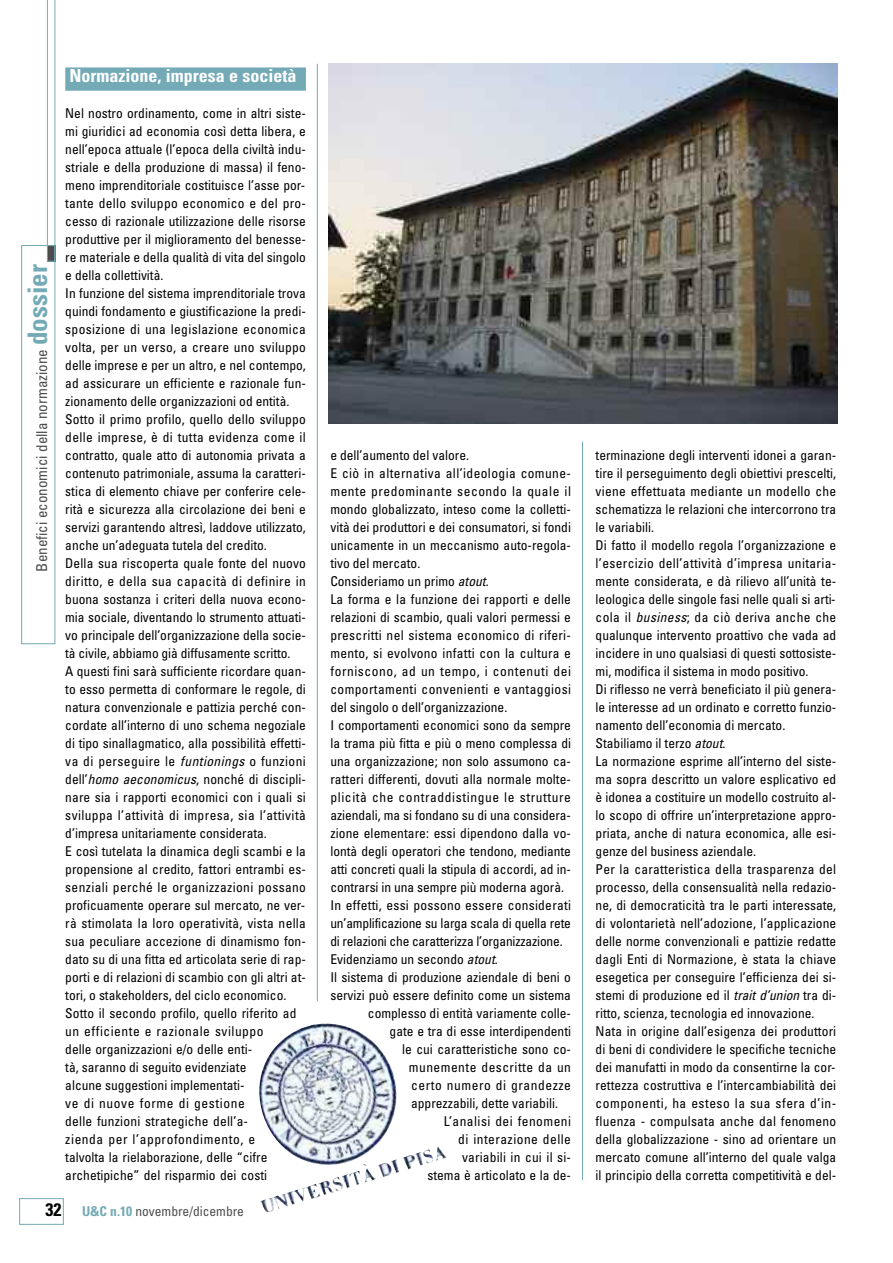
<style>
.page{position:relative;width:893px;height:1263px;background:#fff}
.page>*{position:absolute;margin:0;border:0;box-sizing:border-box;transform-origin:0 0}
.t1{font:700 condensed 18px "Univers";color:#fff}
.t2{font:condensed 15px "Univers";color:#4d4d4d}
.t3{font:condensed 13.5px/18px "Univers";color:#000}
.t4{font:condensed 13.5px "Univers";letter-spacing:.04em;color:#000}
.t5{font:condensed 13.5px "Univers";letter-spacing:.02em;color:#000}
.t6{font:condensed 13.5px "Univers";letter-spacing:.03em;color:#000}
.t7{font:condensed 13.5px "Univers";letter-spacing:.035em;color:#000}
.t8{font:condensed 13.5px "Univers";letter-spacing:.025em;color:#000}
.t9{font:condensed 13.5px "Univers";letter-spacing:.045em;color:#000}
.t10{font:condensed 13.5px "Univers";color:#4d4d4d}
.s1{font-weight:700;font-size:27px;color:#73aab6}
.s2{font-style:italic}
.s3{font-weight:700;font-size:18px;color:#000}
.s4{font-weight:700;color:#73aab6}
</style>
<div class="page">
<div style="left:19px;top:1198px;width:45px;height:27px;border:1px solid #73aab6"></div>
<svg style="left:47px;top:0;width:8px;height:262px"></svg>
<div style="left:21px;top:245px;width:34px;height:399px;border:1px solid #73aab6"></div>
<hr style="left:317px;top:64px;width:1px;height:937px;background:#73aab6">
<hr style="left:582px;top:442px;width:1px;height:738px;background:#73aab6">
<div style="left:65px;top:67px;width:241px;height:24px;background:#73aab6"></div>
<img style="left:259px;top:1023px;width:188px;height:189px">
<img style="left:329px;top:64px;width:509px;height:360px">
<p class="t2" style="left:36px;top:572px;width:309px;rotate:-90deg">Benefici economici della normazione <span class="s1">dossier</span></p>
<h1 class="t1" style="left:70px;top:69px;width:229px">Normazione, impresa e società</h1>
<p class="t3" style="left:65px;top:105px;width:242px">Nel nostro ordinamento, come in altri siste&shy;mi giuridici ad economia così detta libera, e nell’epoca attuale (l’epoca della civiltà indu&shy;striale e della produzione di massa) il feno&shy;meno imprenditoriale costituisce l’asse por&shy;tante dello sviluppo economico e del pro&shy;cesso di razionale utilizzazione delle risorse produttive per il miglioramento del benesse&shy;re materiale e della qualità di vita del singolo e della collettività.<br>In funzione del sistema imprenditoriale trova quindi fondamento e giustificazione la predi&shy;sposizione di una legislazione economica volta, per un verso, a creare uno sviluppo delle imprese e per un altro, e nel contempo, ad assicurare un efficiente e razionale fun&shy;zionamento delle organizzazioni od entità.<br>Sotto il primo profilo, quello dello sviluppo delle imprese, è di tutta evidenza come il contratto, quale atto di autonomia privata a contenuto patrimoniale, assuma la caratteri&shy;stica di elemento chiave per conferire cele&shy;rità e sicurezza alla circolazione dei beni e servizi garantendo altresì, laddove utilizzato, anche un’adeguata tutela del credito.<br>Della sua riscoperta quale fonte del nuovo diritto, e della sua capacità di definire in buona sostanza i criteri della nuova econo&shy;mia sociale, diventando lo strumento attuati&shy;vo principale dell’organizzazione della socie&shy;tà civile, abbiamo già diffusamente scritto.<br>A questi fini sarà sufficiente ricordare quan&shy;to esso permetta di conformare le regole, di natura convenzionale e pattizia perché con&shy;cordate all’interno di uno schema negoziale di tipo sinallagmatico, alla possibilità effetti&shy;va di perseguire le <span class="s2">funtionings</span> o funzioni dell’<span class="s2">homo aeconomicus</span>, nonché di discipli&shy;nare sia i rapporti economici con i quali si sviluppa l’attività di impresa, sia l’attività d’impresa unitariamente considerata.<br>E così tutelata la dinamica degli scambi e la propensione al credito, fattori entrambi es&shy;senziali perché le organizzazioni possano proficuamente operare sul mercato, ne ver&shy;rà stimolata la loro operatività, vista nella sua peculiare accezione di dinamismo fon&shy;dato su di una fitta ed articolata serie di rap&shy;porti e di relazioni di scambio con gli altri at&shy;tori, o stakeholders, del ciclo economico.<br>Sotto il secondo profilo, quello riferito ad un efficiente e razionale sviluppo<br>delle organizzazioni e/o delle enti-<br>tà, saranno di seguito evidenziate<br>alcune suggestioni implementati-<br>ve di nuove forme di gestione<br>delle funzioni strategiche dell’a-<br>zienda per l’approfondimento, e<br>talvolta la rielaborazione, delle “cifre archetipiche” del risparmio dei costi</p>
<p class="t10" style="left:45px;top:1206px;width:200px"><span class="s3">32</span> <span class="s4">U&amp;C n.10</span> novembre/dicembre</p>
<p class="t3" style="left:330px;top:447px;width:140px">e dell’aumento del valore.</p>
<p class="t6" style="left:330px;top:468px;width:242px">E ciò in alternativa all’ideologia comune-</p>
<p class="t4" style="left:330px;top:486px;width:242px">mente predominante secondo la quale il</p>
<p class="t3" style="left:330px;top:501px;width:242px">mondo globalizzato, inteso come la colletti-</p>
<p class="t3" style="left:330px;top:519px;width:242px">vità dei produttori e dei consumatori, si fondi</p>
<p class="t3" style="left:330px;top:537px;width:242px">unicamente in un meccanismo auto-regola-</p>
<p class="t3" style="left:330px;top:555px;width:91px">tivo del mercato.</p>
<p class="t3" style="left:330px;top:573px;width:160px">Consideriamo un primo <span class="s2">atout</span>.</p>
<p class="t3" style="left:330px;top:591px;width:242px">La forma e la funzione dei rapporti e delle</p>
<p class="t3" style="left:330px;top:609px;width:242px">relazioni di scambio, quali valori permessi e</p>
<p class="t8" style="left:330px;top:630px;width:242px">prescritti nel sistema economico di riferi-</p>
<p class="t5" style="left:330px;top:648px;width:242px">mento, si evolvono infatti con la cultura e</p>
<p class="t4" style="left:330px;top:666px;width:242px">forniscono, ad un tempo, i contenuti dei</p>
<p class="t6" style="left:330px;top:684px;width:242px">comportamenti convenienti e vantaggiosi</p>
<p class="t3" style="left:330px;top:699px;width:178px">del singolo o dell’organizzazione.</p>
<p class="t3" style="left:330px;top:717px;width:242px">I comportamenti economici sono da sempre</p>
<p class="t3" style="left:330px;top:735px;width:242px">la trama più fitta e più o meno complessa di</p>
<p class="t3" style="left:330px;top:753px;width:242px">una organizzazione; non solo assumono ca-</p>
<p class="t3" style="left:330px;top:771px;width:242px">ratteri differenti, dovuti alla normale molte-</p>
<p class="t9" style="left:330px;top:792px;width:242px">plicità che contraddistingue le strutture</p>
<p class="t3" style="left:330px;top:807px;width:242px">aziendali, ma si fondano su di una considera-</p>
<p class="t3" style="left:330px;top:825px;width:242px">zione elementare: essi dipendono dalla vo-</p>
<p class="t3" style="left:330px;top:843px;width:242px">lontà degli operatori che tendono, mediante</p>
<p class="t3" style="left:330px;top:861px;width:242px">atti concreti quali la stipula di accordi, ad in-</p>
<p class="t3" style="left:330px;top:879px;width:235px">contrarsi in una sempre più moderna agorà.</p>
<p class="t5" style="left:330px;top:900px;width:242px">In effetti, essi possono essere considerati</p>
<p class="t3" style="left:330px;top:915px;width:242px">un’amplificazione su larga scala di quella rete</p>
<p class="t3" style="left:330px;top:933px;width:234px">di relazioni che caratterizza l’organizzazione.</p>
<p class="t3" style="left:330px;top:951px;width:169px">Evidenziamo un secondo <span class="s2">atout</span>.</p>
<p class="t3" style="left:330px;top:969px;width:242px">Il sistema di produzione aziendale di beni o</p>
<p class="t3" style="left:330px;top:987px;width:242px">servizi può essere definito come un sistema</p>
<p class="t3" style="left:368px;top:1005px;width:205px">complesso di entità variamente colle-</p>
<p class="t3" style="left:390px;top:1023px;width:183px">gate e tra di esse interdipendenti</p>
<p class="t3" style="left:402px;top:1041px;width:170px">le cui caratteristiche sono co-</p>
<p class="t7" style="left:409px;top:1062px;width:164px">munemente descritte da un</p>
<p class="t4" style="left:411px;top:1080px;width:161px">certo numero di grandezze</p>
<p class="t3" style="left:411px;top:1095px;width:148px">apprezzabili, dette variabili.</p>
<p class="t7" style="left:444px;top:1116px;width:129px">L’analisi dei fenomeni</p>
<p class="t7" style="left:458px;top:1134px;width:114px">di interazione delle</p>
<p class="t3" style="left:462px;top:1149px;width:110px">variabili in cui il si-</p>
<p class="t3" style="left:427px;top:1167px;width:145px">stema è articolato e la de-</p>
<p class="t3" style="left:596px;top:447px;width:242px">terminazione degli interventi idonei a garan&shy;tire il perseguimento degli obiettivi prescelti, viene effettuata mediante un modello che schematizza le relazioni che intercorrono tra le variabili.<br>Di fatto il modello regola l’organizzazione e l’esercizio dell’attività d’impresa unitaria&shy;mente considerata, e dà rilievo all’unità te&shy;leologica delle singole fasi nelle quali si arti&shy;cola il <span class="s2">business</span>; da ciò deriva anche che qualunque intervento proattivo che vada ad incidere in uno qualsiasi di questi sottosiste&shy;mi, modifica il sistema in modo positivo.<br>Di riflesso ne verrà beneficiato il più genera&shy;le interesse ad un ordinato e corretto funzio&shy;namento dell’economia di mercato.<br>Stabiliamo il terzo <span class="s2">atout</span>.<br>La normazione esprime all’interno del siste&shy;ma sopra descritto un valore esplicativo ed è idonea a costituire un modello costruito al&shy;lo scopo di offrire un’interpretazione appro&shy;priata, anche di natura economica, alle esi&shy;genze del business aziendale.<br>Per la caratteristica della trasparenza del processo, della consensualità nella redazio&shy;ne, di democraticità tra le parti interessate, di volontarietà nell’adozione, l’applicazione delle norme convenzionali e pattizie redatte dagli Enti di Normazione, è stata la chiave esegetica per conseguire l’efficienza dei si&shy;stemi di produzione ed il <span class="s2">trait d’union</span> tra di&shy;ritto, scienza, tecnologia ed innovazione.<br>Nata in origine dall’esigenza dei produttori di beni di condividere le specifiche tecniche dei manufatti in modo da consentirne la cor&shy;rettezza costruttiva e l’intercambiabilità dei componenti, ha esteso la sua sfera d’in&shy;fluenza - compulsata anche dal fenomeno della globalizzazione - sino ad orientare un mercato comune all’interno del quale valga il principio della corretta competitività e del-</p>
</div>
